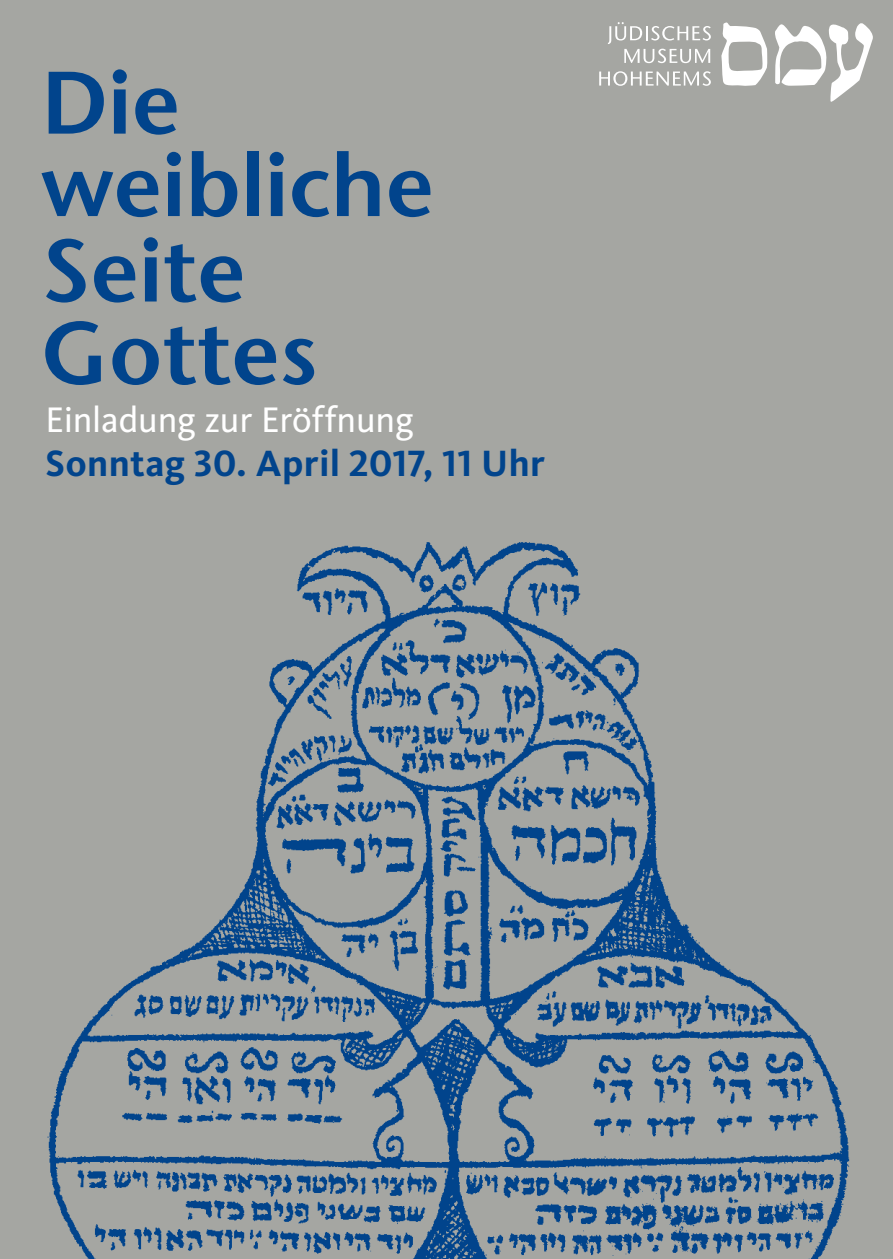
<style>
.page{position:relative;width:893px;height:1259px;background:#a5a6a2}
.page>*{position:absolute;margin:0;border:0;box-sizing:border-box;transform-origin:0 0}
.t1{font:600 88.2px/83.4px "Stone Sans";color:#01448c}
.t2{font:700 37.8px "Kievit OT";letter-spacing:.01em;color:#01448c}
.t3{font:36.9px "Kievit OT";letter-spacing:-.005em;color:#fff}
</style>
<div class="page">
<img style="left:47px;top:542px;width:803px;height:717px">
<svg style="left:775px;top:23px;width:98px;height:79px"></svg>
<svg style="left:721px;top:22px;width:47px;height:64px"></svg>
<svg style="left:608px;top:22px;width:103px;height:41px"></svg>
<svg style="left:599px;top:71px;width:112px;height:15px"></svg>
<h1 class="t1" style="left:41px;top:60px;width:394px">Die weibliche<br>Seite<br>Gottes</h1>
<p class="t3" style="left:46px;top:399px;width:370px">Einladung zur Eröffnung</p>
<p class="t2" style="left:46px;top:441px;width:501px">Sonntag 30. April 2017, 11 Uhr</p>
</div>
